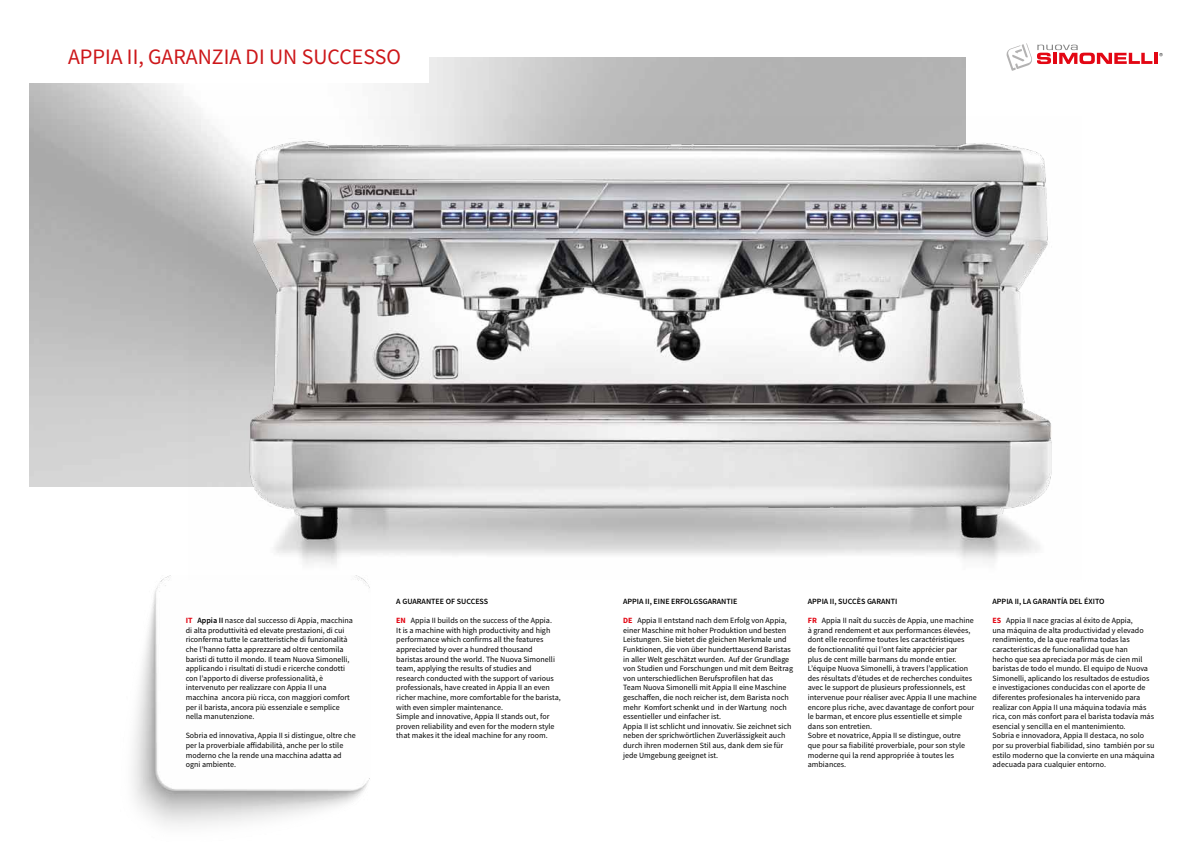
<style>
.page{position:relative;width:1191px;height:842px;background:#fff}
.page>*{position:absolute;margin:0;border:0;box-sizing:border-box;transform-origin:0 0}
.t1{font:22px "Source Sans Pro";color:#cd171a}
.t2{font:8px/9.6px "Source Sans Pro";color:#000}
.t3{font:600 8px "Source Sans Pro";color:#000}
.s1{font-weight:700;color:#e30613}
.s2{font-weight:600}
</style>
<div class="page">
<img style="left:133px;top:576px;width:237px;height:250px">
<svg style="left:1006px;top:43px;width:156px;height:28px"></svg>
<img style="left:189px;top:116px;width:863px;height:463px">
<h1 class="t1" style="left:68px;top:43px;width:24px">Appia</h1>
<h1 class="t1" style="left:127px;top:43px;width:71px">II, garanzia</h1>
<h1 class="t1" style="left:246px;top:43px;width:157px">diun successo</h1>
<p class="t2" style="left:186px;top:616px;width:169px"><span class="s1">IT</span> <span class="s2">APPIA II</span> nasce dal successo di Appia, macchina di alta produttività ed elevate prestazioni, di cui riconferma tutte le caratteristiche di funzionalità che l’hanno fatta apprezzare ad oltre centomila baristi di tutto il mondo. Il team Nuova Simonelli, applicando i risultati di studi e ricerche condotti con l’apporto di diverse professionalità, è intervenuto per realizzare con Appia II una macchina ancora più ricca, con maggiori comfort per il barista, ancora più essenziale e semplice nella manutenzione.</p>
<p class="t2" style="left:186px;top:731px;width:171px">Sobria ed innovativa, Appia II si distingue, oltre che per la proverbiale affidabilità, anche per lo stile moderno che la rende una macchina adatta ad ogni ambiente.</p>
<p class="t3" style="left:396px;top:596px;width:93px">A GUARANTEE OF SUCCESS</p>
<p class="t2" style="left:396px;top:616px;width:166px"><span class="s1">EN</span> Appia II builds on the success of the Appia.<br>It is a machine with high productivity and high performance which confirms all the features appreciated by over a hundred thousand baristas around the world. The Nuova Simonelli team, applying the results of studies and research conducted with the support of various professionals, have created in Appia II an even richer machine, more comfortable for the barista, with even simpler maintenance.<br>Simple and innovative, Appia II stands out, for proven reliability and even for the modern style that makes it the ideal machine for any room.</p>
<p class="t3" style="left:623px;top:596px;width:116px">APPIA II, EI NE ERFOLGSGARANTI E</p>
<p class="t2" style="left:623px;top:616px;width:171px"><span class="s1">DE</span> Appia II entstand nach dem Erfolg von Appia, einer Maschine mit hoher Produktion und besten Leistungen. Sie bietet die gleichen Merkmale und Funktionen, die von über hunderttausend Baristas in aller Welt geschätzt wurden. Auf der Grundlage von Studien und Forschungen und mit dem Beitrag von unterschiedlichen Berufsprofilen hat das Team Nuova Simonelli mit Appia II eine Maschine geschaffen, die noch reicher ist, dem Barista noch mehr Komfort schenkt und in der Wartung noch essentieller und einfacher ist.<br>Appia II ist schlicht und innovativ. Sie zeichnet sich neben der sprichwörtlichen Zuverlässigkeit auch durch ihren modernen Stil aus, dank dem sie für jede Umgebung geeignet ist.</p>
<p class="t3" style="left:808px;top:596px;width:90px">APPIA II, SUCCÈS GARANTI</p>
<p class="t2" style="left:808px;top:616px;width:171px"><span class="s1">FR</span> Appia II naît du succès de Appia, une machine à grand rendement et aux performances élevées, dont elle reconfirme toutes les caractéristiques<br>de fonctionnalité qui l’ont faite apprécier par<br>plus de cent mille barmans du monde entier.<br>L’équipe Nuova Simonelli, à travers l’application des résultats d’études et de recherches conduites avec le support de plusieurs professionnels, est intervenue pour réaliser avec Appia II une machine encore plus riche, avec davantage de confort pour le barman, et encore plus essentielle et simple dans son entretien.<br>Sobre et novatrice, Appia II se distingue, outre<br>que pour sa fiabilité proverbiale, pour son style moderne qui la rend appropriée à toutes les ambiances.</p>
<p class="t3" style="left:992px;top:596px;width:113px">APPIA II, LA GARANTÍA DEL ÉXITO</p>
<p class="t2" style="left:992px;top:616px;width:163px"><span class="s1">ES</span> Appia II nace gracias al éxito de Appia,<br>una máquina de alta productividad y elevado rendimiento, de la que reafirma todas las características de funcionalidad que han<br>hecho que sea apreciada por más de cien mil baristas de todo el mundo. El equipo de Nuova Simonelli, aplicando los resultados de estudios e investigaciones conducidas con el aporte de diferentes profesionales ha intervenido para realizar con Appia II una máquina todavía más rica, con más confort para el barista todavía más esencial y sencilla en el mantenimiento.<br>Sobria e innovadora, Appia II destaca, no solo por su proverbial fiabilidad, sino también por su estilo moderno que la convierte en una máquina adecuada para cualquier entorno.</p>
</div>
